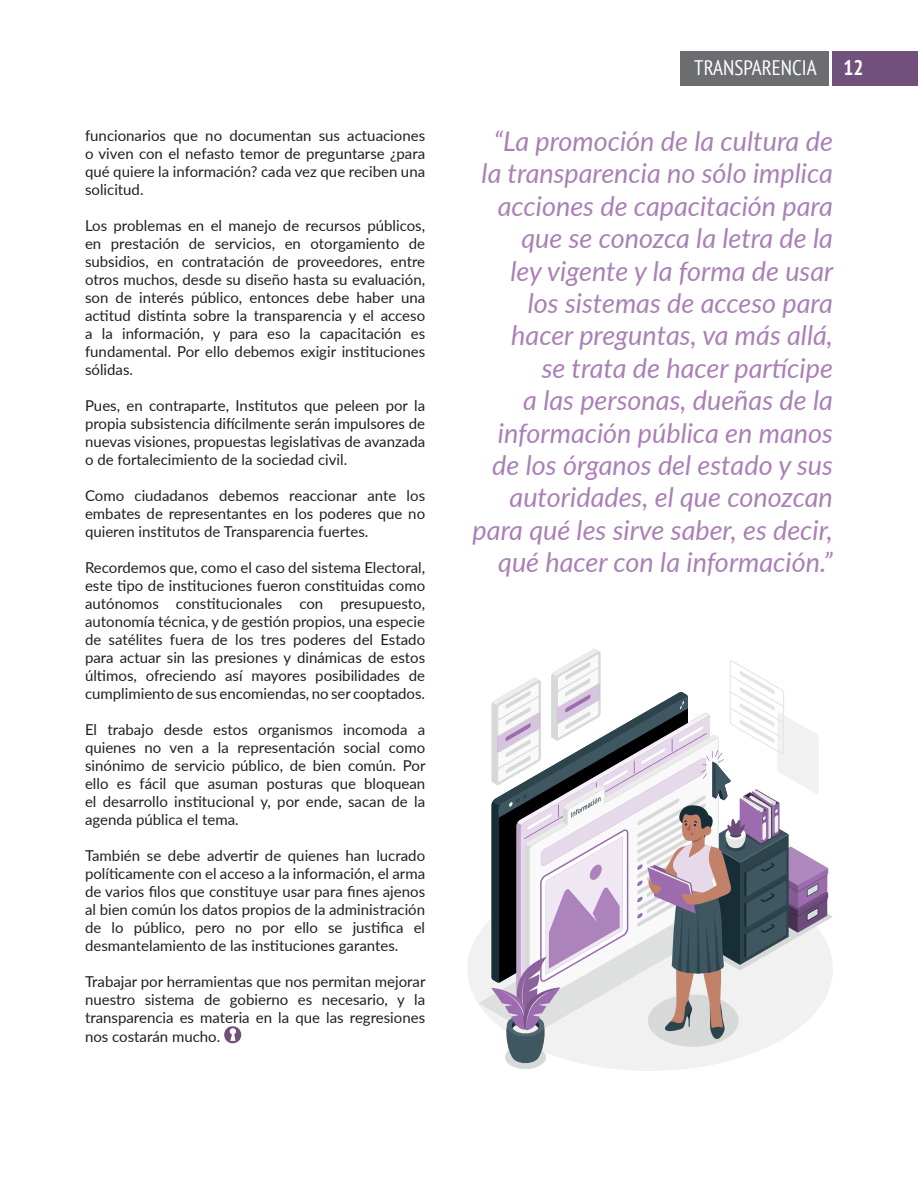
<style>
.page{position:relative;width:918px;height:1188px;background:#fff}
.page>*{position:absolute;margin:0;border:0;box-sizing:border-box;transform-origin:0 0}
.t1{font:italic 27px/32.4px "Lato";color:#aa80b6;text-align:right}
.t2{font:condensed 21px "PT Sans";color:#fff}
.t3{font:700 condensed 21px "PT Sans";color:#fff}
.t4{font:15px/18px "Lato";color:#231f20;text-align:justify}
</style>
<div class="page">
<div style="left:680px;top:51px;width:149px;height:34px;background:#6c6d70"></div>
<div style="left:833px;top:51px;width:85px;height:34px;background:#71517c"></div>
<svg style="left:224px;top:1026px;width:17px;height:17px"></svg>
<svg style="left:467px;top:936px;width:196px;height:135px"></svg>
<svg style="left:478px;top:649px;width:355px;height:421px"></svg>
<p class="t4" style="left:85px;top:126px;width:342px">funcionarios que no documentan sus actuaciones o viven con el nefasto temor de preguntarse ¿para qué quiere la información? cada vez que reciben una solicitud.</p>
<p class="t4" style="left:85px;top:216px;width:342px">Los problemas en el manejo de recursos públicos, en prestación de servicios, en otorgamiento de subsidios, en contratación de proveedores, entre otros muchos, desde su diseño hasta su evaluación, son de interés público, entonces debe haber una actitud distinta sobre la transparencia y el acceso a la información, y para eso la capacitación es fundamental. Por ello debemos exigir instituciones sólidas.</p>
<p class="t4" style="left:85px;top:396px;width:342px">Pues, en contraparte, Institutos que peleen por la propia subsistencia difícilmente serán impulsores de nuevas visiones, propuestas legislativas de avanzada o de fortalecimiento de la sociedad civil.</p>
<p class="t4" style="left:85px;top:486px;width:342px">Como ciudadanos debemos reaccionar ante los embates de representantes en los poderes que no quieren institutos de Transparencia fuertes.</p>
<p class="t4" style="left:85px;top:558px;width:342px">Recordemos que, como el caso del sistema Electoral, este tipo de instituciones fueron constituidas como autónomos constitucionales con presupuesto, autonomía técnica, y de gestión propios, una especie de satélites fuera de los tres poderes del Estado para actuar sin las presiones y dinámicas de estos últimos, ofreciendo así mayores posibilidades de cumplimiento de sus encomiendas, no ser cooptados.</p>
<p class="t4" style="left:85px;top:720px;width:342px">El trabajo desde estos organismos incomoda a quienes no ven a la representación social como sinónimo de servicio público, de bien común. Por ello es fácil que asuman posturas que bloquean el desarrollo institucional y, por ende, sacan de la agenda pública el tema.</p>
<p class="t4" style="left:85px;top:846px;width:342px">También se debe advertir de quienes han lucrado políticamente con el acceso a la información, el arma de varios filos que constituye usar para fines ajenos al bien común los datos propios de la administración de lo público, pero no por ello se justifica el desmantelamiento de las instituciones garantes.</p>
<p class="t4" style="left:85px;top:972px;width:342px">Trabajar por herramientas que nos permitan mejorar nuestro sistema de gobierno es necesario, y la transparencia es materia en la que las regresiones nos costarán mucho.</p>
<p class="t2" style="left:694px;top:54px;width:124px">TRANSPARENCIA</p>
<p class="t3" style="left:844px;top:54px;width:22px">12</p>
<p class="t1" style="left:473px;top:124px;width:362px">“La promoción de la cultura de la transparencia no sólo implica acciones de capacitación para que se conozca la letra de la<br>ley vigente y la forma de usar<br>los sistemas de acceso para hacer preguntas, va más allá,<br>se trata de hacer partícipe<br>a las personas, dueñas de la información pública en manos de los órganos del estado y sus autoridades, el que conozcan para qué les sirve saber, es decir, qué hacer con la información.”</p>
</div>
